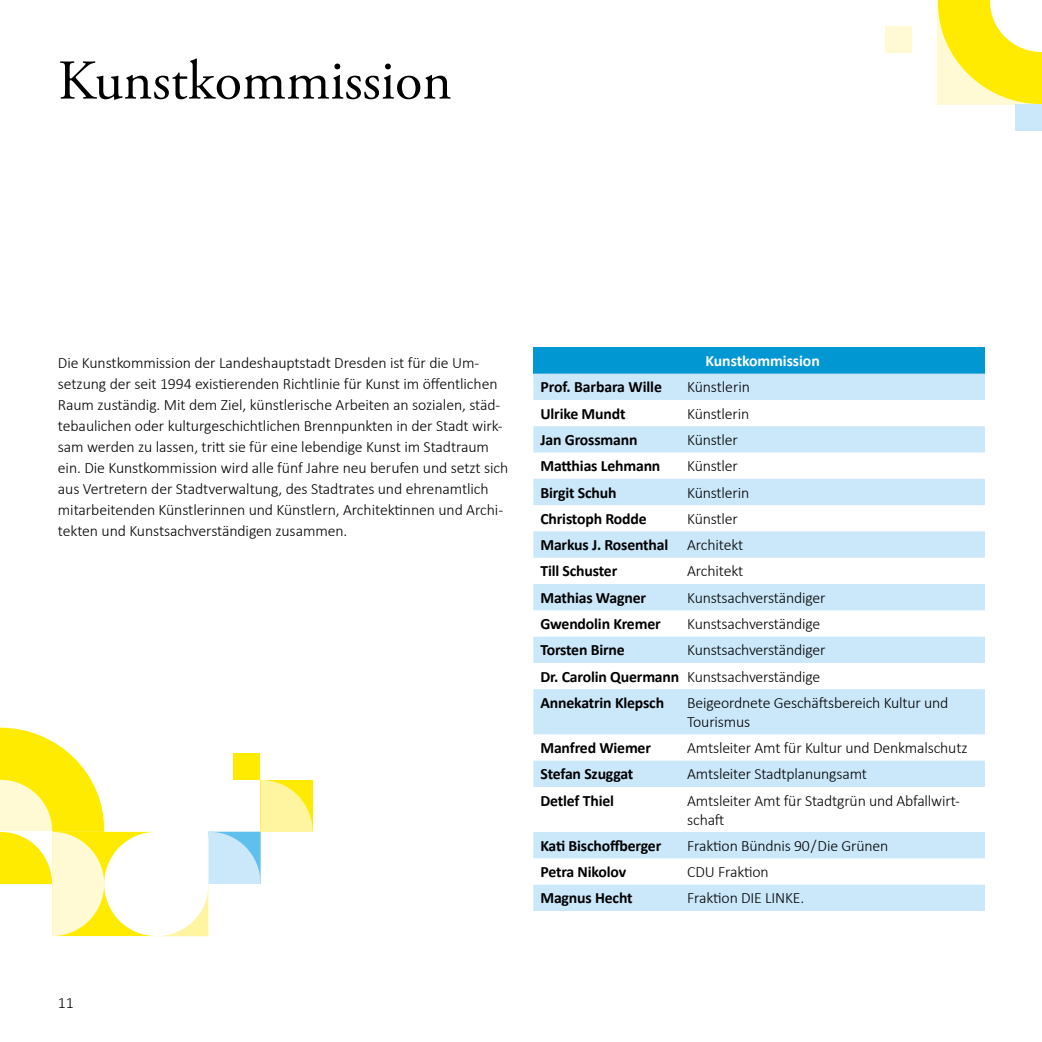
<style>
.page{position:relative;width:1042px;height:1042px;background:#fff}
.page>*{position:absolute;margin:0;border:0;box-sizing:border-box;transform-origin:0 0}
.t1{font:56px "Adobe Garamond Pro";color:#000}
.t2{font:300 15.75px/21px "Calibri";letter-spacing:-.01em;color:#000}
.t3{font:700 15.75px/26.2px "Calibri";letter-spacing:-.01em;color:#000}
.t4{font:700 15.75px "Calibri";letter-spacing:-.005em;color:#fff}
.s1{font-weight:300}
.s2{font-weight:700}
</style>
<div class="page">
<div style="left:533px;top:347px;width:452px;height:27px;background:#0097d2"></div>
<svg style="left:533px;top:374px;width:452px;height:537px;fill:#cce7fa"></svg>
<svg style="left:0;top:727px;width:313px;height:209px"></svg>
<svg style="left:938px;top:0;width:104px;height:104px"></svg>
<div style="left:885px;top:26px;width:27px;height:26px;background:#fffad4"></div>
<div style="left:1016px;top:104px;width:26px;height:26px;background:#cbe7fa"></div>
<h1 class="t1" style="left:58px;top:47px;width:395px">Kunstkommission</h1>
<p class="t2" style="left:58px;top:352px;width:452px">Die Kunstkommission der Landeshauptstadt Dresden ist für die Um&shy;setzung der seit 1994 existierenden Richtlinie für Kunst im öffentlichen Raum zuständig. Mit dem Ziel, künstlerische Arbeiten an sozialen, städ&shy;tebaulichen oder kulturgeschichtlichen Brennpunkten in der Stadt wirk&shy;sam werden zu lassen, tritt sie für eine lebendige Kunst im Stadtraum ein. Die Kunstkommission wird alle fünf Jahre neu berufen und setzt sich aus Vertretern der Stadtverwaltung, des Stadtrates und ehrenamtlich mitarbeitenden Künstlerinnen und Künstlern, Architektinnen und Archi&shy;tekten und Kunstsachverständigen zusammen.</p>
<p class="t4" style="left:705px;top:351px;width:116px">Kunstkommission</p>
<p class="t3" style="left:540px;top:374px;width:123px">Prof. Barbara Wille</p>
<p class="t2" style="left:687px;top:376px;width:64px">Künstlerin</p>
<p class="t3" style="left:540px;top:400px;width:87px">Ulrike Mundt</p>
<p class="t2" style="left:687px;top:403px;width:64px">Künstlerin</p>
<p class="t3" style="left:540px;top:427px;width:99px">Jan Grossmann</p>
<p class="t2" style="left:687px;top:429px;width:52px">Künstler</p>
<p class="t3" style="left:540px;top:453px;width:122px">Matthias Lehmann</p>
<p class="t2" style="left:687px;top:455px;width:52px">Künstler</p>
<p class="t3" style="left:540px;top:479px;width:78px">Birgit Schuh</p>
<p class="t2" style="left:687px;top:482px;width:64px">Künstlerin</p>
<p class="t3" style="left:540px;top:505px;width:108px">Christoph Rodde</p>
<p class="t3" style="left:540px;top:505px;width:204px;text-indent:147px"><span class="s1">Künstler<br></span>Markus J. Rosenthal <span class="s1">Architekt<br></span>Till Schuster</p>
<p class="t2" style="left:687px;top:560px;width:58px">Architekt</p>
<p class="t3" style="left:540px;top:584px;width:107px">Mathias Wagner</p>
<p class="t2" style="left:687px;top:587px;width:140px">Kunstsachverständiger</p>
<p class="t3" style="left:540px;top:611px;width:122px">Gwendolin Kremer</p>
<p class="t2" style="left:687px;top:613px;width:135px">Kunstsachverständige</p>
<p class="t3" style="left:540px;top:637px;width:86px">Torsten Birne</p>
<p class="t2" style="left:540px;top:637px;width:287px;line-height:26.2px;text-indent:147px">Kunstsachverständiger<br><span class="s2">Dr. Carolin Quermann</span> Kunstsachverständige<br><span class="s2">Annekatrin Klepsch</span></p>
<p class="t2" style="left:687px;top:693px;width:263px;line-height:19.2px">Beigeordnete Geschäftsbereich Kultur und<br>Tourismus</p>
<p class="t2" style="left:58px;top:992px;width:17px">11</p>
<p class="t3" style="left:540px;top:735px;width:112px">Manfred Wiemer</p>
<p class="t2" style="left:687px;top:737px;width:282px">Amtsleiter Amt für Kultur und Denkmalschutz</p>
<p class="t3" style="left:540px;top:761px;width:94px">Stefan Szuggat</p>
<p class="t2" style="left:687px;top:763px;width:181px">Amtsleiter Stadtplanungsamt</p>
<p class="t3" style="left:540px;top:787px;width:75px">Detlef Thiel</p>
<p class="t2" style="left:687px;top:790px;width:274px;line-height:19.2px">Amtsleiter Amt für Stadtgrün und Abfallwirt&shy;schaft</p>
<p class="t3" style="left:540px;top:832px;width:122px">Kati Bischoffberger</p>
<p class="t2" style="left:687px;top:835px;width:202px">Fraktion Bündnis 90 / Die Grünen</p>
<p class="t3" style="left:540px;top:858px;width:87px">Petra Nikolov</p>
<p class="t2" style="left:687px;top:861px;width:83px">CDU Fraktion</p>
<p class="t3" style="left:540px;top:885px;width:94px">Magnus Hecht</p>
<p class="t2" style="left:687px;top:887px;width:119px">Fraktion DIE LINKE.</p>
</div>
